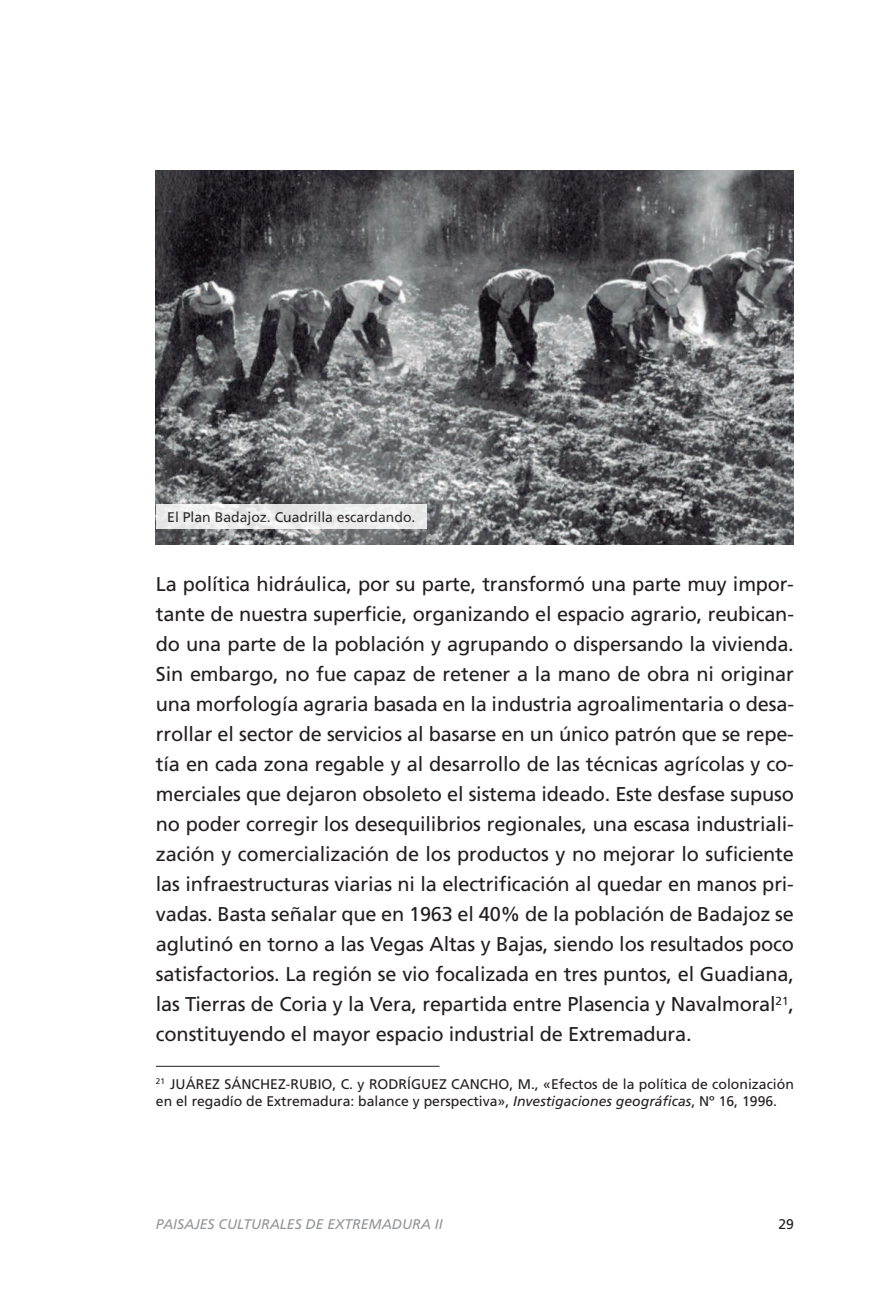
<style>
.page{position:relative;width:879px;height:1304px;background:#fff}
.page>*{position:absolute;margin:0;border:0;box-sizing:border-box;transform-origin:0 0}
.t1{font:20px/30px "Frutiger LT Std";letter-spacing:-.01em;color:#231f20;text-align:justify}
.t2{font:14px/16.8px "Frutiger LT Std";color:#231f20}
.t3{font:italic 14px "Frutiger LT Std";color:#939598}
.s1{font-style:italic}
</style>
<div class="page">
<img style="left:156px;top:170px;width:638px;height:374px">
<hr style="left:156px;top:1066px;width:283px;height:1px;background:#231f20">
<div style="left:156px;top:505px;width:271px;height:24px;background:#ebecec"></div>
<p class="t2" style="left:167px;top:509px;width:250px">El Plan Badajoz. Cuadrilla escardando.</p>
<p class="t1" style="left:156px;top:569px;width:639px">La política hidráulica, por su parte, transformó una parte muy impor&shy;tante de nuestra superficie, organizando el espacio agrario, reubican&shy;do una parte de la población y agrupando o dispersando la vivienda.<br>Sin embargo, no fue capaz de retener a la mano de obra ni originar una morfología agraria basada en la industria agroalimentaria o desa&shy;rrollar el sector de servicios al basarse en un único patrón que se repe&shy;tía en cada zona regable y al desarrollo de las técnicas agrícolas y co&shy;merciales que dejaron obsoleto el sistema ideado. Este desfase supuso no poder corregir los desequilibrios regionales, una escasa industriali&shy;zación y comercialización de los productos y no mejorar lo suficiente las infraestructuras viarias ni la electrificación al quedar en manos pri&shy;vadas. Basta señalar que en 1963 el 40% de la población de Badajoz se aglutinó en torno a las Vegas Altas y Bajas, siendo los resultados poco satisfactorios. La región se vio focalizada en tres puntos, el Guadiana, las Tierras de Coria y la Vera, repartida entre Plasencia y Navalmoral<sup>21</sup>, constituyendo el mayor espacio industrial de Extremadura.</p>
<p class="t2" style="left:156px;top:1076px;width:639px"><sup>21</sup> JUÁREZ SÁNCHEZ-RUBIO, C. y RODRÍGUEZ CANCHO, M., «Efectos de la política de colonización en el regadío de Extremadura: balance y perspectiva», <span class="s1">Investigaciones geográficas</span>, Nº 16, 1996.</p>
<p class="t3" style="left:156px;top:1216px;width:288px">PAISAJES CULTURALES DE EXTREMADURA II</p>
<p class="t2" style="left:778px;top:1216px;width:17px">29</p>
</div>
